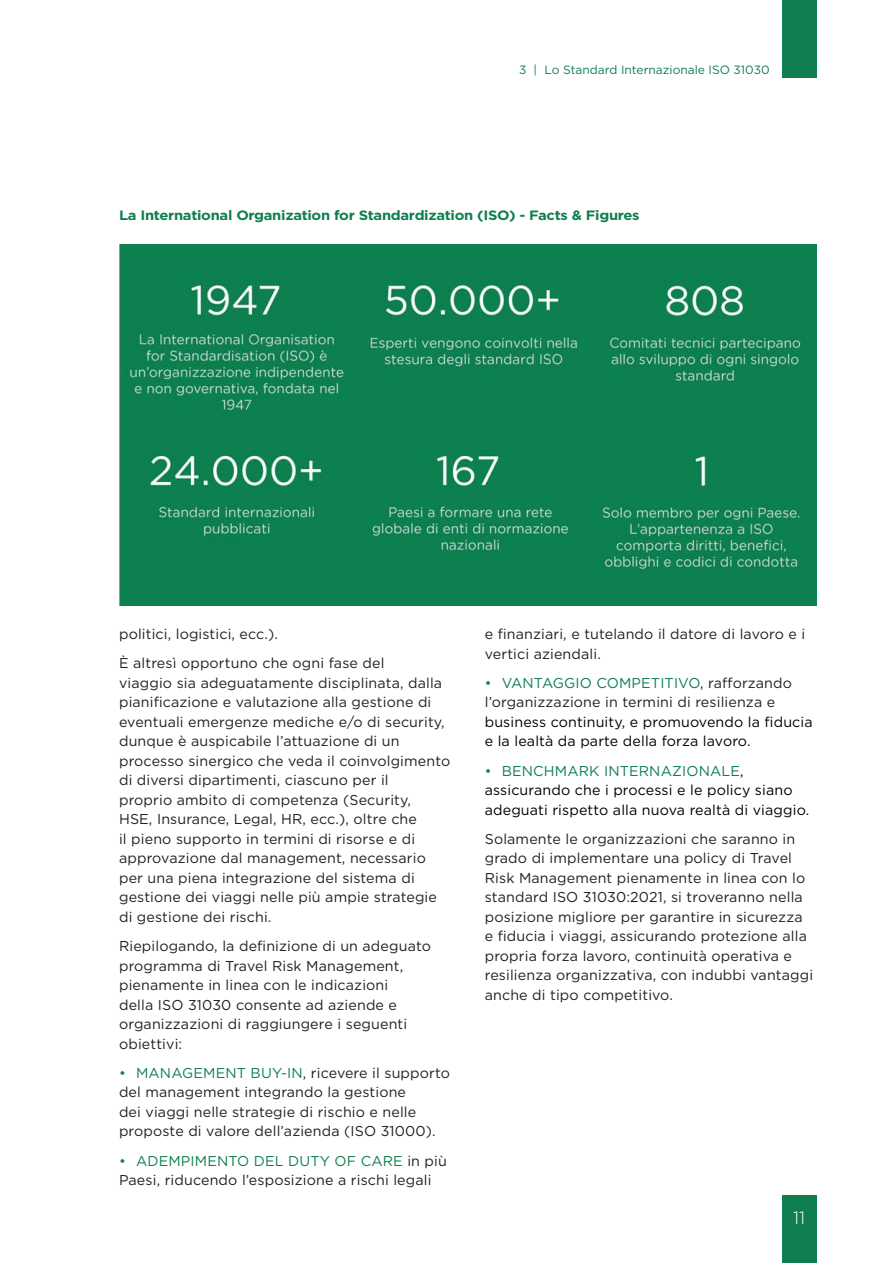
<style>
.page{position:relative;width:893px;height:1263px;background:#fff}
.page>*{position:absolute;margin:0;border:0;box-sizing:border-box;transform-origin:0 0}
.t1{font:300 18px "Gotham";color:#fff}
.Body_-_9_5pt{font:14.25px/19.5px "Gotham";letter-spacing:.01em;color:#231f20}
.t2{font:14.25px/19.5px "Gotham";letter-spacing:.01em;color:#000}
.Graph_paragraph_-_10{font:700 13.5px "Gotham";letter-spacing:-.02em;color:#0f7f4f;scale:1.09 1}
.t3{font:12px "Gotham";color:#0f7f4f}
.s1{color:#0f7f4f}
.s2{color:#231f20}
</style>
<div class="page">
<div style="left:782px;top:0;width:34px;height:78px;background:#0f7f4f"></div>
<div style="left:782px;top:1195px;width:34px;height:68px;background:#0f7f4f"></div>
<img style="left:119px;top:244px;width:698px;height:361px">
<p class="t3" style="left:519px;top:62px;width:252px">3 | Lo Standard Internazionale ISO 31030</p>
<p class="Graph_paragraph_-_10" style="left:119px;top:206px;width:479px">La International Organization for Standardization (ISO) - Facts &amp; Figures</p>
<p class="Body_-_9_5pt" style="left:119px;top:624px;width:160px">politici, logistici, ecc.).</p>
<p class="Body_-_9_5pt" style="left:119px;top:653px;width:333px">È altresì opportuno che ogni fase del<br>viaggio sia adeguatamente disciplinata, dalla pianificazione e valutazione alla gestione di eventuali emergenze mediche e/o di security, dunque è auspicabile l’attuazione di un processo sinergico che veda il coinvolgimento di diversi dipartimenti, ciascuno per il<br>proprio ambito di competenza (Security,<br>HSE, Insurance, Legal, HR, ecc.), oltre che<br>il pieno supporto in termini di risorse e di approvazione dal management, necessario per una piena integrazione del sistema di gestione dei viaggi nelle più ampie strategie di gestione dei rischi.</p>
<p class="Body_-_9_5pt" style="left:119px;top:936px;width:313px">Riepilogando, la definizione di un adeguato programma di Travel Risk Management, pienamente in linea con le indicazioni<br>della ISO 31030 consente ad aziende e organizzazioni di raggiungere i seguenti obiettivi:</p>
<p class="Body_-_9_5pt" style="left:119px;top:1063px;width:332px"><span class="s1">• MANAGEMENT BUY-IN</span>, ricevere il supporto del management integrando la gestione<br>dei viaggi nelle strategie di rischio e nelle proposte di valore dell’azienda (ISO 31000).</p>
<p class="Body_-_9_5pt" style="left:119px;top:1150px;width:329px"><span class="s1">• ADEMPIMENTO DEL DUTY OF CARE</span> in più<br>Paesi, riducendo l’esposizione a rischi legali</p>
<p class="Body_-_9_5pt" style="left:485px;top:624px;width:322px">e finanziari, e tutelando il datore di lavoro e i vertici aziendali.</p>
<p class="t2" style="left:485px;top:673px;width:329px"><span class="s1">• VANTAGGIO COMPETITIVO</span><span class="s2">, rafforzando l’organizzazione in termini di resilienza e </span>business continuity, e promuovendo la fiducia e la lealtà da parte della forza lavoro.</p>
<p class="t2" style="left:485px;top:760px;width:326px"><span class="s1">• BENCHMARK INTERNAZIONALE</span>, assicurando che i processi e le policy siano adeguati rispetto alla nuova realtà di viaggio.</p>
<p class="Body_-_9_5pt" style="left:485px;top:829px;width:330px">Solamente le organizzazioni che saranno in grado di implementare una policy di Travel Risk Management pienamente in linea con lo standard ISO 31030:2021, si troveranno nella posizione migliore per garantire in sicurezza e fiducia i viaggi, assicurando protezione alla propria forza lavoro, continuità operativa e resilienza organizzativa, con indubbi vantaggi anche di tipo competitivo.</p>
<p class="t1" style="left:793px;top:1208px;width:14px">11</p>
</div>
